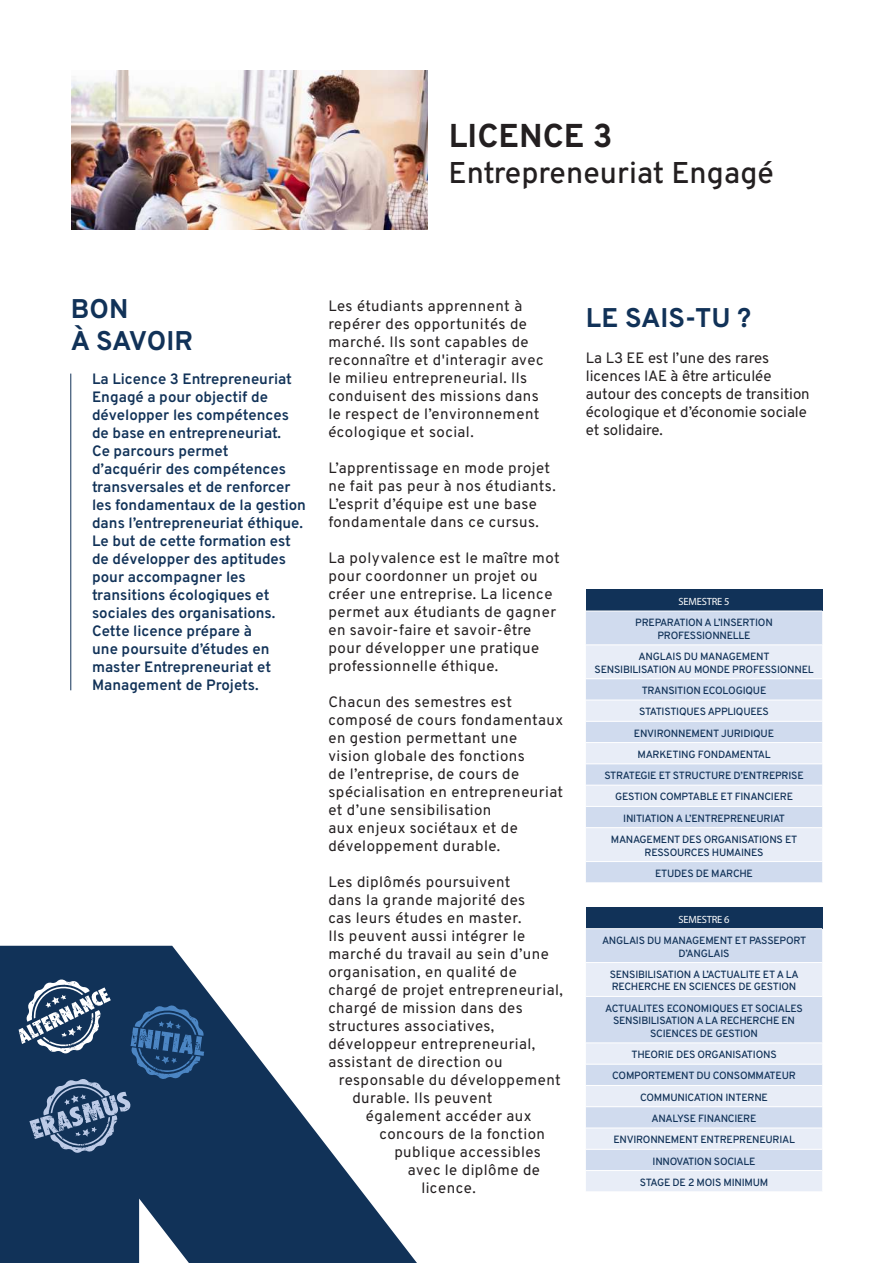
<style>
.page{position:relative;width:893px;height:1263px;background:#fff}
.page>*{position:absolute;margin:0;border:0;box-sizing:border-box;transform-origin:0 0}
.t1{font:700 33px "Overpass";letter-spacing:.005em;color:#231f20}
.t2{font:500 30px "Overpass";letter-spacing:-.005em;color:#231f20}
.t3{font:700 27px/32.4px "Overpass";color:#113258}
.t4{font:15px/18px "Overpass";letter-spacing:.03em;color:#231f20}
.t5{font:600 15px/18px "Overpass";color:#113258}
.t6{font:15px/18px "Overpass";color:#231f20}
.t7{font:500 10.5px/21.3px "Overpass";letter-spacing:-.025em;color:#113258;text-align:center}
.t8{font:10.5px "Myriad Pro";letter-spacing:-.02em;color:#fff}
</style>
<div class="page">
<svg style="left:0;top:946px;width:417px;height:317px;fill:#113258"></svg>
<hr style="left:70px;top:374px;width:1px;height:316px;background:#113258">
<img style="left:71px;top:71px;width:356px;height:159px">
<div style="left:586px;top:590px;width:236px;height:21px;background:#113258"></div>
<div style="left:586px;top:612px;width:236px;height:270px;background:#d0dbee"></div>
<svg style="left:586px;top:645px;width:236px;height:216px;background:#dee6f3"></svg>
<hr style="left:586px;top:644px;width:236px;height:1px;background:#fff">
<hr style="left:586px;top:678px;width:236px;height:1px;background:#fff">
<hr style="left:586px;top:700px;width:236px;height:1px;background:#fff">
<hr style="left:586px;top:721px;width:236px;height:1px;background:#fff">
<hr style="left:586px;top:742px;width:236px;height:1px;background:#fff">
<hr style="left:586px;top:763px;width:236px;height:1px;background:#fff">
<hr style="left:586px;top:785px;width:236px;height:1px;background:#fff">
<hr style="left:586px;top:806px;width:236px;height:1px;background:#fff">
<hr style="left:586px;top:827px;width:236px;height:1px;background:#fff">
<hr style="left:586px;top:861px;width:236px;height:1px;background:#fff">
<div style="left:586px;top:907px;width:236px;height:22px;background:#113258"></div>
<div style="left:586px;top:929px;width:236px;height:33px;background:#d0dbee"></div>
<svg style="left:586px;top:963px;width:236px;height:228px;background:#dce4f2"></svg>
<hr style="left:586px;top:928px;width:236px;height:1px;background:#fff">
<hr style="left:586px;top:996px;width:236px;height:1px;background:#fff">
<hr style="left:586px;top:1042px;width:236px;height:1px;background:#fff">
<hr style="left:586px;top:1064px;width:236px;height:1px;background:#fff">
<hr style="left:586px;top:1085px;width:236px;height:1px;background:#fff">
<hr style="left:586px;top:1106px;width:236px;height:1px;background:#fff">
<hr style="left:586px;top:1127px;width:236px;height:1px;background:#fff">
<hr style="left:586px;top:1149px;width:236px;height:1px;background:#fff">
<hr style="left:586px;top:1170px;width:236px;height:1px;background:#fff">
<svg style="left:18px;top:979px;width:186px;height:174px;background:#2f4e72"></svg>
<h1 class="t1" style="left:449px;top:109px;width:165px">LICENCE 3</h1>
<h2 class="t2" style="left:449px;top:148px;width:327px">Entrepreneuriat Engagé</h2>
<h3 class="t3" style="left:71px;top:291px;width:124px">BON<br>À SAVOIR</h3>
<p class="t4" style="left:328px;top:296px;width:217px">Les étudiants apprennent à repérer des opportunités de marché. Ils sont capables de reconnaître et d'interagir avec le milieu entrepreneurial. Ils conduisent des missions dans le respect de l’environnement écologique et social.</p>
<p class="t4" style="left:328px;top:458px;width:229px">L’apprentissage en mode projet ne fait pas peur à nos étudiants.<br>L’esprit d’équipe est une base fondamentale dans ce cursus.</p>
<p class="t4" style="left:328px;top:548px;width:233px">La polyvalence est le maître mot pour coordonner un projet ou créer une entreprise. La licence permet aux étudiants de gagner en savoir-faire et savoir-être pour développer une pratique professionnelle éthique.</p>
<p class="t4" style="left:328px;top:692px;width:236px">Chacun des semestres est composé de cours fondamentaux en gestion permettant une<br>vision globale des fonctions<br>de l’entreprise, de cours de spécialisation en entrepreneuriat et d’une sensibilisation<br>aux enjeux sociétaux et de développement durable.</p>
<p class="t4" style="left:328px;top:872px;width:236px">Les diplômés poursuivent<br>dans la grande majorité des<br>cas leurs études en master.<br>Ils peuvent aussi intégrer le marché du travail au sein d’une organisation, en qualité de chargé de projet entrepreneurial, chargé de mission dans des structures associatives, développeur entrepreneurial, assistant de direction ou</p>
<p class="t4" style="left:339px;top:1070px;width:223px">responsable du développement</p>
<p class="t4" style="left:352px;top:1088px;width:142px">durable. Ils peuvent</p>
<p class="t4" style="left:366px;top:1106px;width:167px">également accéder aux</p>
<p class="t4" style="left:379px;top:1124px;width:167px">concours de la fonction</p>
<p class="t4" style="left:394px;top:1142px;width:148px">publique accessibles</p>
<p class="t4" style="left:408px;top:1160px;width:134px">avec le diplôme de</p>
<p class="t4" style="left:421px;top:1178px;width:56px">licence.</p>
<p class="t5" style="left:92px;top:369px;width:215px">La Licence 3 Entrepreneuriat<br>Engagé a pour objectif de développer les compétences de base en entrepreneuriat.<br>Ce parcours permet<br>d’acquérir des compétences transversales et de renforcer les fondamentaux de la gestion dans l’entrepreneuriat éthique.<br>Le but de cette formation est de développer des aptitudes pour accompagner les transitions écologiques et sociales des organisations.<br>Cette licence prépare à<br>une poursuite d’études en master Entrepreneuriat et<br>Management de Projets.</p>
<h3 class="t3" style="left:586px;top:300px;width:167px">LE SAIS-TU ?</h3>
<p class="t6" style="left:586px;top:348px;width:225px">La L3 EE est l’une des rares licences IAE à être articulée autour des concepts de transition écologique et d’économie sociale et solidaire.</p>
<p class="t8" style="left:679px;top:595px;width:52px">SEMESTRE 5</p>
<p class="t7" style="left:635px;top:616px;width:139px;line-height:12.6px">PREPARATION A L’INSERTION<br>PROFESSIONNELLE</p>
<p class="t7" style="left:595px;top:650px;width:221px;line-height:12.6px">ANGLAIS DU MANAGEMENT<br>SENSIBILISATION AU MONDE PROFESSIONNEL</p>
<p class="t7" style="left:604px;top:679px;width:201px">TRANSITION ECOLOGIQUE<br>STATISTIQUES APPLIQUEES<br>ENVIRONNEMENT JURIDIQUE<br>MARKETING FONDAMENTAL<br>STRATEGIE ET STRUCTURE D’ENTREPRISE<br>GESTION COMPTABLE ET FINANCIERE<br>INITIATION A L’ENTREPRENEURIAT<br>MANAGEMENT DES ORGANISATIONS ET</p>
<p class="t7" style="left:644px;top:841px;width:121px">RESSOURCES HUMAINES<br>ETUDES DE MARCHE</p>
<p class="t8" style="left:679px;top:913px;width:52px">SEMESTRE 6</p>
<p class="t7" style="left:602px;top:933px;width:206px;line-height:12.6px">ANGLAIS DU MANAGEMENT ET PASSEPORT<br>D’ANGLAIS</p>
<p class="t7" style="left:610px;top:967px;width:191px;line-height:12.6px;text-align:left">SENSIBILISATION A L’ACTUALITE ET A LA<br>RECHERCHE EN SCIENCES DE GESTION</p>
<p class="t7" style="left:605px;top:1001px;width:199px;line-height:12.6px">ACTUALITES ECONOMIQUES ET SOCIALES<br>SENSIBILISATION A LA RECHERCHE EN<br>SCIENCES DE GESTION</p>
<p class="t7" style="left:612px;top:1043px;width:185px">THEORIE DES ORGANISATIONS<br>COMPORTEMENT DU CONSOMMATEUR<br>COMMUNICATION INTERNE<br>ANALYSE FINANCIERE<br>ENVIRONNEMENT ENTREPRENEURIAL<br>INNOVATION SOCIALE<br>STAGE DE 2 MOIS MINIMUM</p>
</div>
